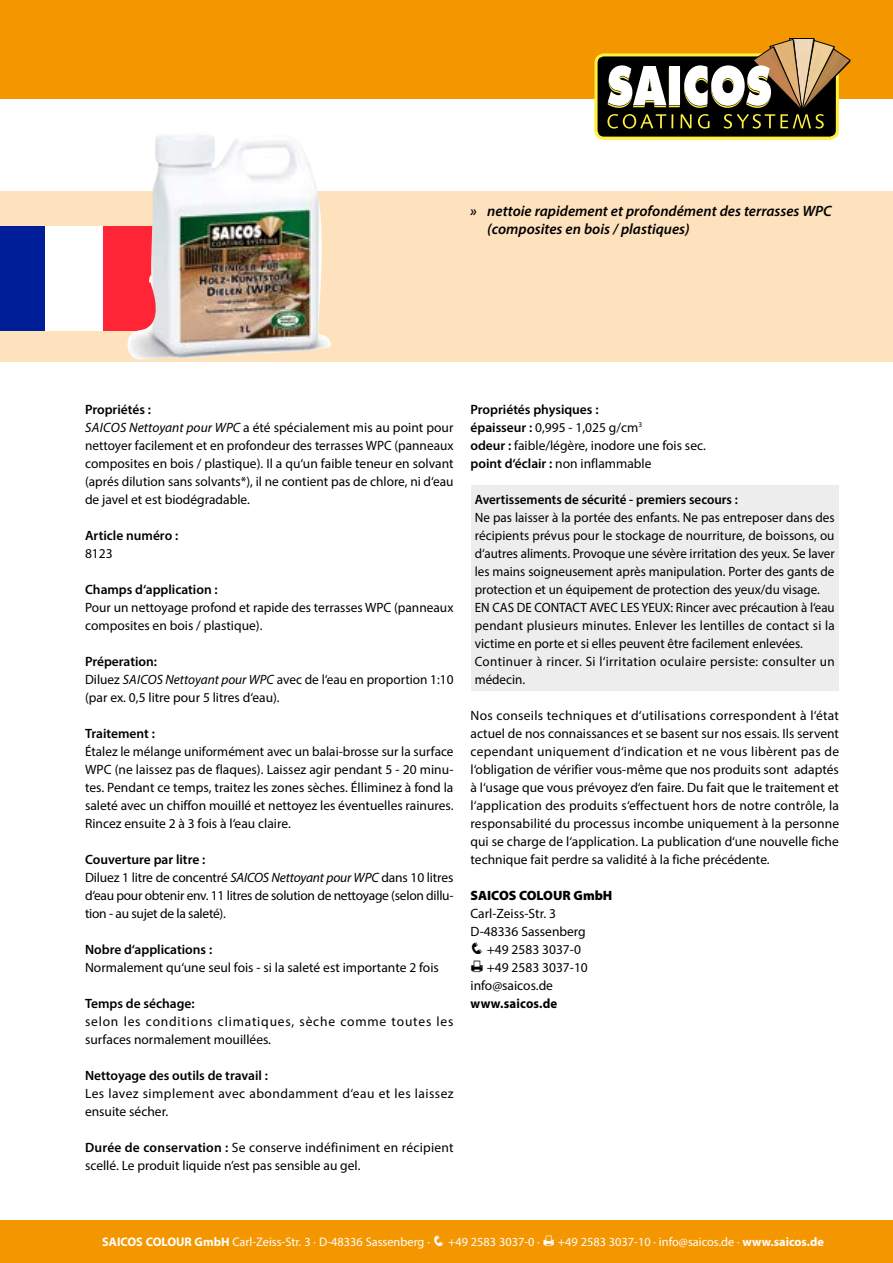
<style>
.page{position:relative;width:893px;height:1263px;background:#fff}
.page>*{position:absolute;margin:0;border:0;box-sizing:border-box;transform-origin:0 0}
.t1{font:italic 600 15px/18px "Myriad Pro";color:#000}
.t2{font:13.5px/18px "Myriad Pro";color:#000}
.t3{font:13.5px/18px "Myriad Pro";letter-spacing:-.02em;color:#000}
.t4{font:600 13.5px "Myriad Pro";color:#000}
.t5{font:13.5px/18px "Myriad Pro";letter-spacing:.06em;color:#000}
.t6{font:13.5px/18px "Myriad Pro";letter-spacing:.035em;color:#000}
.t7{font:900 13.5px "Myriad Pro";color:#000}
.t8{font:700 13.5px "Myriad Pro";letter-spacing:.01em;color:#000;scale:.95 1}
.t9{font:12.45px "Myriad Pro";color:#fff}
.s1{font-weight:600}
.s2{font-style:italic}
.s3{font-weight:700}
</style>
<div class="page">
<div style="left:0;top:191px;width:893px;height:170px;background:#fee1bd"></div>
<div style="left:0;top:0;width:893px;height:99px;background:#f49600"></div>
<div style="left:596px;top:55px;width:241px;height:83px;background:#000;border-radius:8px"></div>
<div style="left:594px;top:53px;width:245px;height:87px;border:3px solid #fff042;border-radius:8px"></div>
<svg style="left:607px;top:38px;width:243px;height:91px"></svg>
<div style="left:0;top:1220px;width:893px;height:43px;background:#f49600"></div>
<div style="left:472px;top:485px;width:367px;height:205px;background:#ededed"></div>
<div style="left:0;top:226px;width:45px;height:104px;background:#001e98"></div>
<div style="left:45px;top:226px;width:58px;height:104px;background:#fff"></div>
<div style="left:103px;top:226px;width:58px;height:104px;background:#ff2436"></div>
<img style="left:124px;top:135px;width:207px;height:224px">
<p class="t1" style="left:487px;top:202px;width:346px;text-indent:-17px">» nettoie rapidement et profondément des terrasses WPC (composites en bois / plastiques)</p>
<p class="t2" style="left:85px;top:400px;width:370px"><span class="s1">Propriétés :<br></span><span class="s2">SAICOS Nettoyant pour WPC</span> a été spécialement mis au point pour nettoyer facilement et en profondeur des terrasses WPC (panneaux composites en bois / plastique). Il a qu‘un faible teneur en solvant (aprés dilution sans solvants*), il ne contient pas de chlore, ni d‘eau de javel et est biodégradable.</p>
<p class="t4" style="left:85px;top:527px;width:95px">Article numéro :</p>
<p class="t2" style="left:85px;top:544px;width:29px">8123</p>
<p class="t4" style="left:85px;top:581px;width:134px">Champs d‘application :</p>
<p class="t2" style="left:85px;top:598px;width:370px">Pour un nettoyage profond et rapide des terrasses WPC (panneaux composites en bois / plastique).</p>
<p class="t2" style="left:85px;top:652px;width:370px"><span class="s1">Préperation:<br></span>Diluez <span class="s2">SAICOS Nettoyant pour WPC</span> avec de l‘eau en proportion 1:10 (par ex. 0,5 litre pour 5 litres d‘eau).</p>
<p class="t4" style="left:85px;top:725px;width:71px">Traitement :</p>
<p class="t2" style="left:85px;top:742px;width:370px;text-align:justify">Étalez le mélange uniformément avec un balai-brosse sur la surface WPC (ne laissez pas de flaques). Laissez agir pendant 5 - 20 minu&shy;tes. Pendant ce temps, traitez les zones sèches. Élliminez à fond la saleté avec un chiffon mouillé et nettoyez les éventuelles rainures.<br>Rincez ensuite 2 à 3 fois à l‘eau claire.</p>
<p class="t3" style="left:85px;top:850px;width:370px"><span class="s1">Couverture par litre :<br></span>Diluez 1 litre de concentré <span class="s2">SAICOS Nettoyant pour WPC</span> dans 10 litres d‘eau pour obtenir env. 11 litres de solution de nettoyage (selon dillu&shy;tion - au sujet de la saleté).</p>
<p class="t4" style="left:85px;top:941px;width:129px">Nobre d‘applications :</p>
<p class="t2" style="left:85px;top:958px;width:355px">Normalement qu‘une seul fois - si la saleté est importante 2 fois</p>
<p class="t4" style="left:85px;top:995px;width:111px">Temps de séchage:</p>
<p class="t5" style="left:85px;top:1012px;width:370px">selon les conditions climatiques, sèche comme toutes les surfaces normalement mouillées.</p>
<p class="t4" style="left:85px;top:1067px;width:184px">Nettoyage des outils de travail :</p>
<p class="t6" style="left:85px;top:1084px;width:370px">Les lavez simplement avec abondamment d‘eau et les laissez ensuite sécher.</p>
<p class="t2" style="left:85px;top:1138px;width:370px"><span class="s1">Durée de conservation :</span> Se conserve indéfiniment en récipient scellé. Le produit liquide n’est pas sensible au gel.</p>
<p class="t2" style="left:470px;top:400px;width:237px"><span class="s1">Propriétés physiques :<br>épaisseur :</span> 0,995 - 1,025 g/cm<sup>3<br></sup><span class="s1">odeur :</span> faible/légère, inodore une fois sec. <span class="s1">point d‘éclair :</span> non inflammable</p>
<p class="t4" style="left:475px;top:491px;width:265px">Avertissements de sécurité - premiers secours :</p>
<p class="t2" style="left:475px;top:508px;width:361px">Ne pas laisser à la portée des enfants. Ne pas entreposer dans des récipients prévus pour le stockage de nourriture, de boissons, ou d‘autres aliments. Provoque une sévère irritation des yeux. Se laver les mains soigneusement après manipulation. Porter des gants de protection et un équipement de protection des yeux/du visage.<br>EN CAS DE CONTACT AVEC LES YEUX: Rincer avec précaution à l‘eau pendant plusieurs minutes. Enlever les lentilles de contact si la victime en porte et si elles peuvent être facilement enlevées.<br>Continuer à rincer. Si l‘irritation oculaire persiste: consulter un médecin.</p>
<p class="t2" style="left:470px;top:706px;width:370px;text-align:justify">Nos conseils techniques et d‘utilisations correspondent à l‘état actuel de nos connaissances et se basent sur nos essais. Ils servent cependant uniquement d‘indication et ne vous libèrent pas de l‘obligation de vérifier vous-même que nos produits sont adaptés à l‘usage que vous prévoyez d‘en faire. Du fait que le traitement et l‘application des produits s‘effectuent hors de notre contrôle, la responsabilité du processus incombe uniquement à la personne qui se charge de l‘application. La publication d‘une nouvelle fiche technique fait perdre sa validité à la fiche précédente.</p>
<p class="t7" style="left:470px;top:886px;width:143px">SAICOS COLOUR GmbH</p>
<p class="t2" style="left:470px;top:904px;width:117px">Carl-Zeiss-Str. 3<br>D-48336 Sassenberg</p>
<p class="t2" style="left:470px;top:940px;width:112px">❑ +49 2583 3037-0</p>
<p class="t2" style="left:487px;top:958px;width:103px">+49 2583 3037-10</p>
<p class="t2" style="left:470px;top:976px;width:84px">info@saicos.de</p>
<p class="t8" style="left:470px;top:995px;width:93px">www.saicos.de</p>
<p class="t9" style="left:102px;top:1234px;width:439px"><span class="s3">SAICOS COLOUR GmbH</span> Carl-Zeiss-Str. 3 · D-48336 Sassenberg · ❑ +49 2583 3037-0 ·</p>
<p class="t9" style="left:558px;top:1234px;width:267px">+49 2583 3037-10 · info@saicos.de · <span class="s3">www.saicos.de</span></p>
</div>
